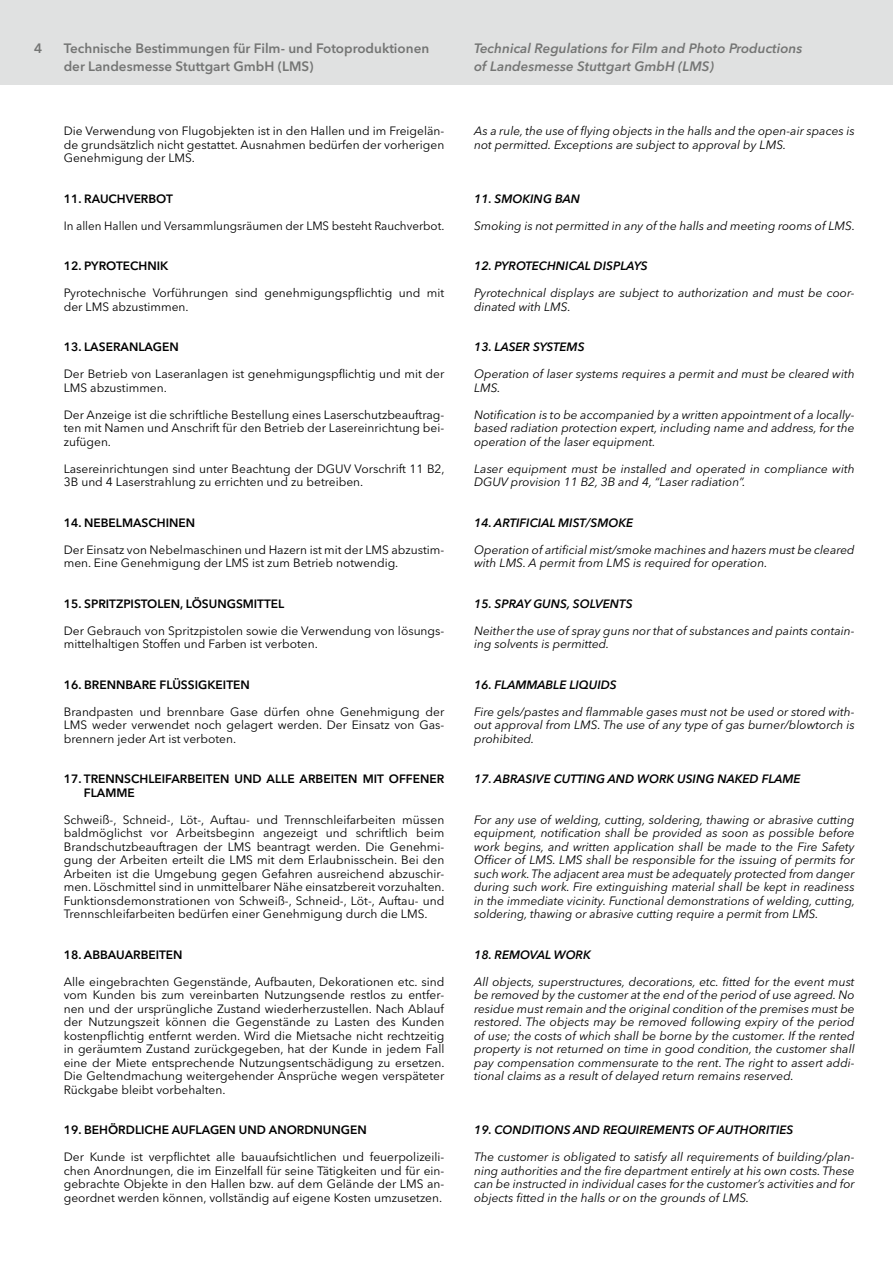
<style>
.page{position:relative;width:893px;height:1263px;background:#fff}
.page>*{position:absolute;margin:0;border:0;box-sizing:border-box;transform-origin:0 0}
.t1{font:600 13.5px/18px "Avenir Next LT Pro";color:#747574}
.t2{font:italic 600 13.5px "Avenir Next LT Pro";color:#747574}
.t3{font:12px/13.5px "Avenir Next LT Pro";color:#000;text-align:justify}
.t4{font:italic 12px/13.5px "Avenir Next LT Pro";color:#000}
.t5{font:600 12px/13.5px "Avenir Next LT Pro";color:#000}
.t6{font:italic 600 12px "Avenir Next LT Pro";color:#000}
</style>
<div class="page">
<div style="left:0;top:0;width:893px;height:85px;background:#e0e1e1"></div>
<p class="t1" style="left:34px;top:39px;width:10px">4</p>
<p class="t1" style="left:64px;top:39px;width:367px">Technische Bestimmungen für Film- und Fotoproduktionen der Landesmesse Stuttgart GmbH (LMS)</p>
<p class="t2" style="left:474px;top:40px;width:330px">Technical Regulations for Film and Photo Productions</p>
<p class="t2" style="left:474px;top:58px;width:241px">of Landesmesse Stuttgart GmbH (LMS)</p>
<p class="t3" style="left:64px;top:124px;width:382px">Die Verwendung von Flugobjekten ist in den Hallen und im Freigelän&shy;de grundsätzlich nicht gestattet. Ausnahmen bedürfen der vorherigen Genehmigung der LMS.</p>
<p class="t5" style="left:64px;top:192px;width:111px">11. RAUCHVERBOT</p>
<p class="t3" style="left:64px;top:219px;width:382px">In allen Hallen und Versammlungsräumen der LMS besteht Rauchverbot.</p>
<p class="t5" style="left:64px;top:259px;width:106px">12. PYROTECHNIK</p>
<p class="t3" style="left:64px;top:286px;width:382px">Pyrotechnische Vorführungen sind genehmigungspflichtig und mit der LMS abzustimmen.</p>
<p class="t5" style="left:64px;top:340px;width:116px">13. LASERANLAGEN</p>
<p class="t3" style="left:64px;top:367px;width:382px">Der Betrieb von Laseranlagen ist genehmigungspflichtig und mit der<br>LMS abzustimmen.</p>
<p class="t3" style="left:64px;top:408px;width:382px">Der Anzeige ist die schriftliche Bestellung eines Laserschutzbeauftrag&shy;ten mit Namen und Anschrift für den Betrieb der Lasereinrichtung bei&shy;zufügen.</p>
<p class="t3" style="left:64px;top:462px;width:382px">Lasereinrichtungen sind unter Beachtung der DGUV Vorschrift 11 B2,<br>3B und 4 Laserstrahlung zu errichten und zu betreiben.</p>
<p class="t5" style="left:64px;top:516px;width:133px">14. NEBELMASCHINEN</p>
<p class="t3" style="left:64px;top:543px;width:382px">Der Einsatz von Nebelmaschinen und Hazern ist mit der LMS abzustim&shy;men. Eine Genehmigung der LMS ist zum Betrieb notwendig.</p>
<p class="t5" style="left:64px;top:597px;width:222px">15. SPRITZPISTOLEN, LÖSUNGSMITTEL</p>
<p class="t3" style="left:64px;top:624px;width:382px">Der Gebrauch von Spritzpistolen sowie die Verwendung von lösungs&shy;mittelhaltigen Stoffen und Farben ist verboten.</p>
<p class="t5" style="left:64px;top:678px;width:188px">16. BRENNBARE FLÜSSIGKEITEN</p>
<p class="t3" style="left:64px;top:705px;width:382px">Brandpasten und brennbare Gase dürfen ohne Genehmigung der LMS weder verwendet noch gelagert werden. Der Einsatz von Gas&shy;brennern jeder Art ist verboten.</p>
<p class="t5" style="left:84px;top:772px;width:362px;text-indent:-20px">17. TRENNSCHLEIFARBEITEN UND ALLE ARBEITEN MIT OFFENER<br>FLAMME</p>
<p class="t3" style="left:64px;top:813px;width:382px">Schweiß-, Schneid-, Löt-, Auftau- und Trennschleifarbeiten müssen baldmöglichst vor Arbeitsbeginn angezeigt und schriftlich beim Brandschutzbeauftragen der LMS beantragt werden. Die Genehmi&shy;gung der Arbeiten erteilt die LMS mit dem Erlaubnisschein. Bei den Arbeiten ist die Umgebung gegen Gefahren ausreichend abzuschir&shy;men. Löschmittel sind in unmittelbarer Nähe einsatzbereit vorzuhalten.<br>Funktionsdemonstrationen von Schweiß-, Schneid-, Löt-, Auftau- und Trennschleifarbeiten bedürfen einer Genehmigung durch die LMS.</p>
<p class="t5" style="left:64px;top:948px;width:120px">18. ABBAUARBEITEN</p>
<p class="t3" style="left:64px;top:975px;width:382px">Alle eingebrachten Gegenstände, Aufbauten, Dekorationen etc. sind vom Kunden bis zum vereinbarten Nutzungsende restlos zu entfer&shy;nen und der ursprüngliche Zustand wiederherzustellen. Nach Ablauf der Nutzungszeit können die Gegenstände zu Lasten des Kunden kostenpflichtig entfernt werden. Wird die Mietsache nicht rechtzeitig in geräumtem Zustand zurückgegeben, hat der Kunde in jedem Fall eine der Miete entsprechende Nutzungsentschädigung zu ersetzen.<br>Die Geltendmachung weitergehender Ansprüche wegen verspäteter Rückgabe bleibt vorbehalten.</p>
<p class="t5" style="left:64px;top:1123px;width:305px">19. BEHÖRDLICHE AUFLAGEN UND ANORDNUNGEN</p>
<p class="t3" style="left:64px;top:1150px;width:382px">Der Kunde ist verpflichtet alle bauaufsichtlichen und feuerpolizeili&shy;chen Anordnungen, die im Einzelfall für seine Tätigkeiten und für ein&shy;gebrachte Objekte in den Hallen bzw. auf dem Gelände der LMS an&shy;geordnet werden können, vollständig auf eigene Kosten umzusetzen.</p>
<p class="t4" style="left:474px;top:124px;width:382px">As a rule, the use of flying objects in the halls and the open-air spaces is not permitted. Exceptions are subject to approval by LMS.</p>
<p class="t6" style="left:474px;top:191px;width:108px">11. SMOKING BAN</p>
<p class="t4" style="left:474px;top:219px;width:382px">Smoking is not permitted in any of the halls and meeting rooms of LMS.</p>
<p class="t6" style="left:474px;top:259px;width:175px">12. PYROTECHNICAL DISPLAYS</p>
<p class="t4" style="left:474px;top:286px;width:382px">Pyrotechnical displays are subject to authorization and must be coor&shy;dinated with LMS.</p>
<p class="t6" style="left:474px;top:340px;width:112px">13. LASER SYSTEMS</p>
<p class="t4" style="left:474px;top:367px;width:382px">Operation of laser systems requires a permit and must be cleared with<br>LMS.</p>
<p class="t4" style="left:474px;top:408px;width:382px;text-align:justify">Notification is to be accompanied by a written appointment of a locally&shy;based radiation protection expert, including name and address, for the operation of the laser equipment.</p>
<p class="t4" style="left:474px;top:462px;width:382px">Laser equipment must be installed and operated in compliance with<br>DGUV provision 11 B2, 3B and 4, “Laser radiation”.</p>
<p class="t6" style="left:474px;top:515px;width:161px">14. ARTIFICIAL MIST/SMOKE</p>
<p class="t4" style="left:474px;top:543px;width:382px">Operation of artificial mist/smoke machines and hazers must be cleared with LMS. A permit from LMS is required for operation.</p>
<p class="t6" style="left:474px;top:596px;width:160px">15. SPRAY GUNS, SOLVENTS</p>
<p class="t4" style="left:474px;top:624px;width:382px">Neither the use of spray guns nor that of substances and paints contain&shy;ing solvents is permitted.</p>
<p class="t6" style="left:474px;top:677px;width:144px">16. FLAMMABLE LIQUIDS</p>
<p class="t4" style="left:474px;top:705px;width:382px;text-align:justify">Fire gels/pastes and flammable gases must not be used or stored with&shy;out approval from LMS. The use of any type of gas burner/blowtorch is prohibited.</p>
<p class="t6" style="left:474px;top:772px;width:328px">17. ABRASIVE CUTTING AND WORK USING NAKED FLAME</p>
<p class="t4" style="left:474px;top:813px;width:382px;text-align:justify">For any use of welding, cutting, soldering, thawing or abrasive cutting equipment, notification shall be provided as soon as possible before work begins, and written application shall be made to the Fire Safety Officer of LMS. LMS shall be responsible for the issuing of permits for such work. The adjacent area must be adequately protected from danger during such work. Fire extinguishing material shall be kept in readiness in the immediate vicinity. Functional demonstrations of welding, cutting, soldering, thawing or abrasive cutting require a permit from LMS.</p>
<p class="t6" style="left:474px;top:947px;width:118px">18. REMOVAL WORK</p>
<p class="t4" style="left:474px;top:975px;width:382px;text-align:justify">All objects, superstructures, decorations, etc. fitted for the event must be removed by the customer at the end of the period of use agreed. No residue must remain and the original condition of the premises must be restored. The objects may be removed following expiry of the period of use; the costs of which shall be borne by the customer. If the rented property is not returned on time in good condition, the customer shall pay compensation commensurate to the rent. The right to assert addi&shy;tional claims as a result of delayed return remains reserved.</p>
<p class="t6" style="left:474px;top:1123px;width:321px">19. CONDITIONS AND REQUIREMENTS OF AUTHORITIES</p>
<p class="t4" style="left:474px;top:1150px;width:382px;text-align:justify">The customer is obligated to satisfy all requirements of building/plan&shy;ning authorities and the fire department entirely at his own costs. These can be instructed in individual cases for the customer’s activities and for objects fitted in the halls or on the grounds of LMS.</p>
</div>
